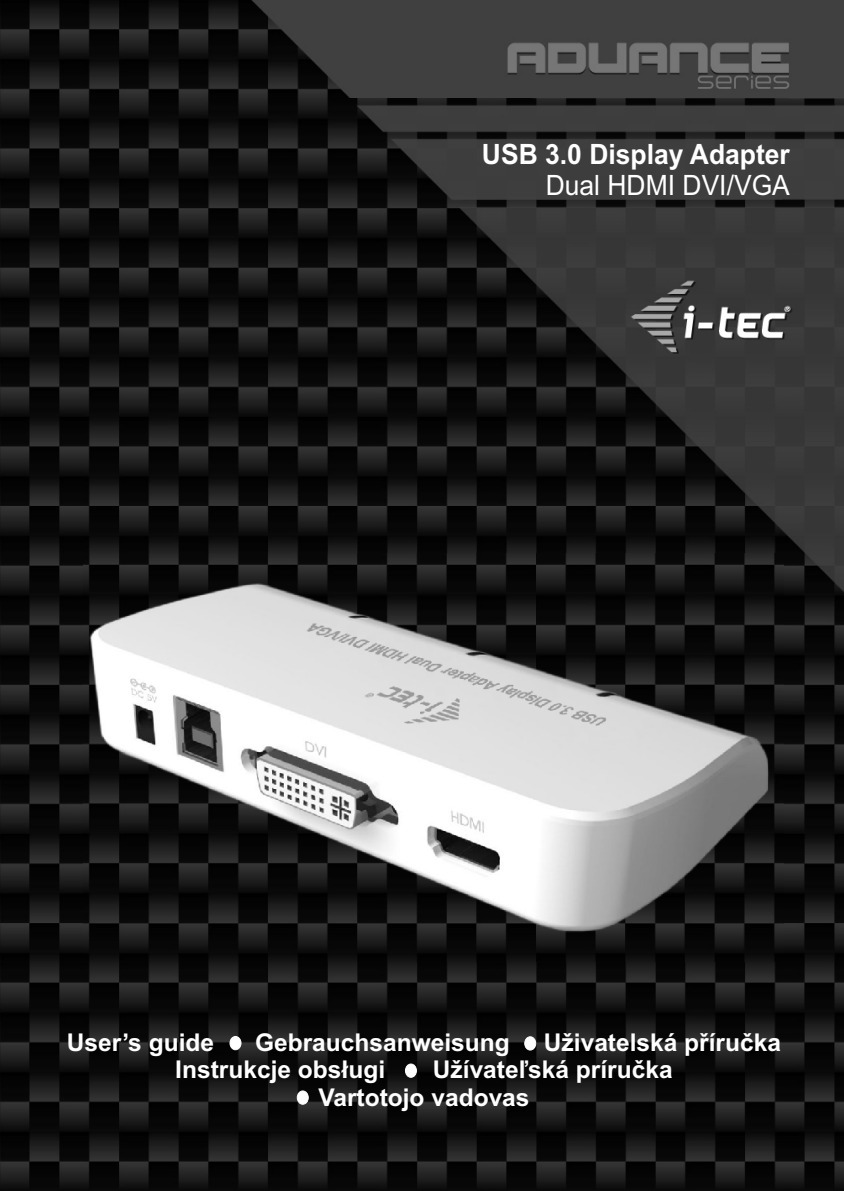
<style>
.page{position:relative;width:844px;height:1191px;background:#fff}
.page>*{position:absolute;margin:0;border:0;box-sizing:border-box;transform-origin:0 0}
.t1{font:700 28px "Arial";color:#fff;scale:.94 1}
.t2{font:28px "Arial";color:#fff;scale:.94 1}
.t3{font:700 24.5px/27.3px "Arial";color:#fff}
</style>
<div class="page">
<img style="left:0;top:0;width:843px;height:1191px">
<div style="left:524px;top:1036px;width:12px;height:14px;background:#fff;border:1px solid #fff;border-radius:50%"></div>
<div style="left:229px;top:1036px;width:12px;height:14px;background:#fff;border:1px solid #fff;border-radius:50%"></div>
<div style="left:297px;top:1090px;width:11px;height:14px;background:#fff;border:1px solid #fff;border-radius:50%"></div>
<div style="left:405px;top:1063px;width:11px;height:14px;background:#fff;border:1px solid #fff;border-radius:50%"></div>
<img style="left:83px;top:553px;width:700px;height:408px">
<p class="t1" style="left:482px;top:143px;width:329px">USB 3.0 Display Adapter</p>
<p class="t2" style="left:545px;top:174px;width:261px">Dual HDMI DVI/VGA</p>
<p class="t3" style="left:67px;top:1031px;width:149px">User’s guide</p>
<p class="t3" style="left:255px;top:1031px;width:256px">Gebrauchsanweisung</p>
<p class="t3" style="left:543px;top:1031px;width:238px">Uživatelská příručka</p>
<p class="t3" style="left:175px;top:1058px;width:211px">Instrukcje obsługi</p>
<p class="t3" style="left:318px;top:1058px;width:355px;text-indent:114px">Užívateľská príručka<br>Vartotojo vadovas</p>
</div>
